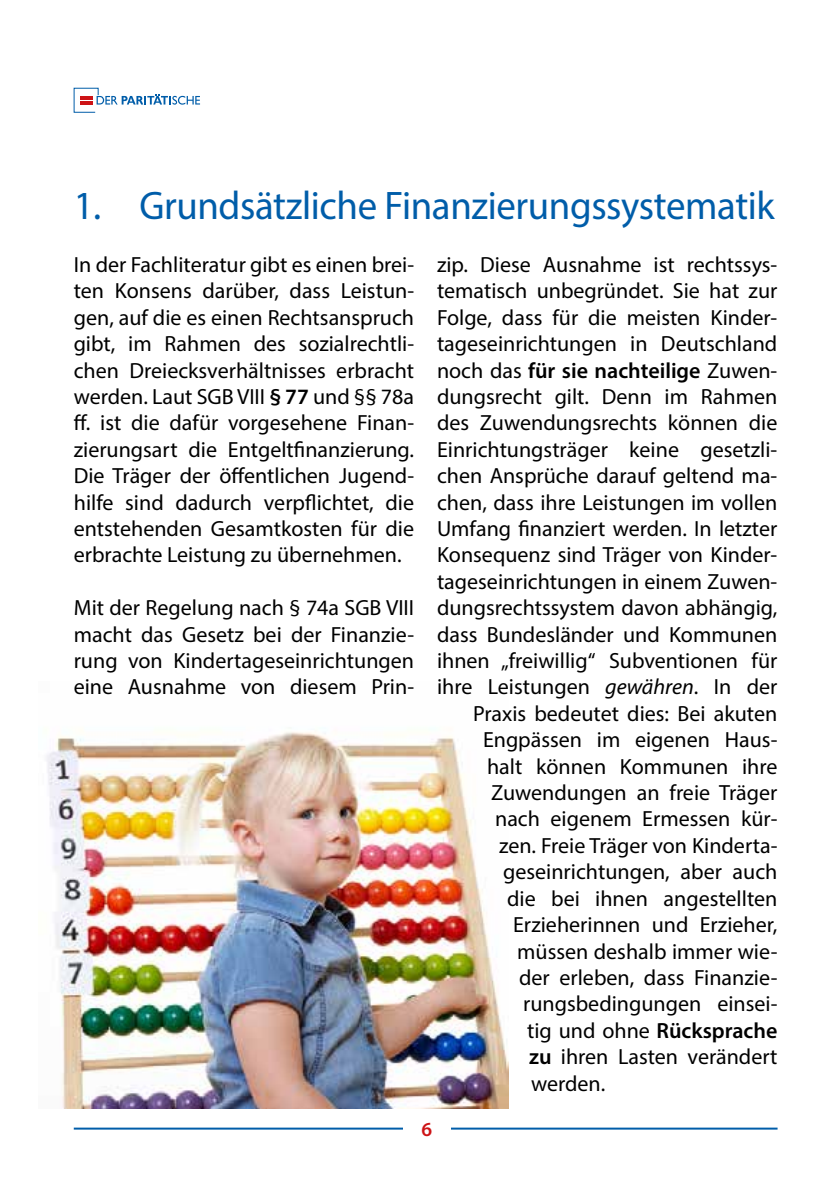
<style>
.page{position:relative;width:840px;height:1191px;background:#fff}
.page>*{position:absolute;margin:0;border:0;box-sizing:border-box;transform-origin:0 0}
.t1{font:40px "Myriad Pro";letter-spacing:-.01em;color:#005da9}
.t2{font:22px/26.4px "Myriad Pro";color:#000;text-align:justify}
.t3{font:600 22px "Myriad Pro";color:#000}
.t4{font:600 20px "Myriad Pro";color:#cd1316}
.s1{font-weight:600}
.s2{font-weight:400}
.s3{font-style:italic}
</style>
<div class="page">
<hr style="left:74px;top:1127px;width:703px;height:2px;background:#005da9">
<div style="left:403px;top:1121px;width:47px;height:34px;background:#fff"></div>
<svg style="left:74px;top:88px;width:126px;height:25px"></svg>
<img style="left:46px;top:732px;width:462px;height:376px">
<h1 class="t1" style="left:74px;top:181px;width:702px">1. Grundsätzliche Finanzierungssystematik</h1>
<p class="t2" style="left:74px;top:251px;width:342px">In der Fachliteratur gibt es einen brei&shy;ten Konsens darüber, dass Leistun&shy;gen, auf die es einen Rechtsanspruch gibt, im Rahmen des sozialrechtli&shy;chen Dreiecksverhältnisses erbracht werden. Laut SGB VIII <span class="s1">§ 77</span> und §§ 78a ff. ist die dafür vorgesehene Finan&shy;zierungsart die Entgeltfinanzierung.<br>Die Träger der öffentlichen Jugend&shy;hilfe sind dadurch verpflichtet, die entstehenden Gesamtkosten für die erbrachte Leistung zu übernehmen.</p>
<p class="t2" style="left:74px;top:594px;width:342px">Mit der Regelung nach § 74a SGB VIII macht das Gesetz bei der Finanzie&shy;rung von Kindertageseinrichtungen eine Ausnahme von diesem Prin-</p>
<p class="t2" style="left:437px;top:251px;width:342px">zip. Diese Ausnahme ist rechtssys-</p>
<p class="t2" style="left:437px;top:277px;width:341px">tematisch unbegründet. Sie hat zur</p>
<p class="t2" style="left:437px;top:304px;width:342px">Folge, dass für die meisten Kinder-</p>
<p class="t2" style="left:437px;top:330px;width:342px">tageseinrichtungen in Deutschland</p>
<p class="t3" style="left:437px;top:356px;width:342px"><span class="s2">noch das</span> für sie nachteilige <span class="s2">Zuwen-</span></p>
<p class="t2" style="left:437px;top:383px;width:341px">dungsrecht gilt. Denn im Rahmen</p>
<p class="t2" style="left:437px;top:409px;width:342px">des Zuwendungsrechts können die</p>
<p class="t2" style="left:437px;top:436px;width:341px">Einrichtungsträger keine gesetzli-</p>
<p class="t2" style="left:437px;top:462px;width:342px">chen Ansprüche darauf geltend ma-</p>
<p class="t2" style="left:437px;top:488px;width:341px">chen, dass ihre Leistungen im vollen</p>
<p class="t2" style="left:437px;top:515px;width:341px">Umfang finanziert werden. In letzter</p>
<p class="t2" style="left:437px;top:541px;width:342px">Konsequenz sind Träger von Kinder-</p>
<p class="t2" style="left:437px;top:568px;width:342px">tageseinrichtungen in einem Zuwen-</p>
<p class="t2" style="left:437px;top:594px;width:341px">dungsrechtssystem davon abhängig,</p>
<p class="t2" style="left:437px;top:620px;width:341px">dass Bundesländer und Kommunen</p>
<p class="t2" style="left:437px;top:647px;width:341px">ihnen „freiwillig“ Subventionen für</p>
<p class="t2" style="left:437px;top:673px;width:342px">ihre Leistungen <span class="s3">gewähren</span>. In der</p>
<p class="t2" style="left:473px;top:700px;width:305px">Praxis bedeutet dies: Bei akuten</p>
<p class="t2" style="left:483px;top:726px;width:296px">Engpässen im eigenen Haus-</p>
<p class="t2" style="left:487px;top:752px;width:292px">halt können Kommunen ihre</p>
<p class="t2" style="left:491px;top:779px;width:288px">Zuwendungen an freie Träger</p>
<p class="t2" style="left:495px;top:805px;width:283px">nach eigenem Ermessen kür-</p>
<p class="t2" style="left:499px;top:832px;width:279px">zen. Freie Träger von Kinderta-</p>
<p class="t2" style="left:503px;top:858px;width:275px">geseinrichtungen, aber auch</p>
<p class="t2" style="left:507px;top:884px;width:271px">die bei ihnen angestellten</p>
<p class="t2" style="left:513px;top:911px;width:265px">Erzieherinnen und Erzieher,</p>
<p class="t2" style="left:517px;top:937px;width:261px">müssen deshalb immer wie-</p>
<p class="t2" style="left:519px;top:964px;width:259px">der erleben, dass Finanzie-</p>
<p class="t2" style="left:523px;top:990px;width:256px">rungsbedingungen einsei-</p>
<p class="t3" style="left:527px;top:1016px;width:252px"><span class="s2">tig und ohne</span> Rücksprache</p>
<p class="t2" style="left:529px;top:1043px;width:250px"><span class="s1">zu</span> ihren Lasten verändert</p>
<p class="t2" style="left:531px;top:1069px;width:76px">werden.</p>
<p class="t4" style="left:421px;top:1116px;width:12px">6</p>
</div>
